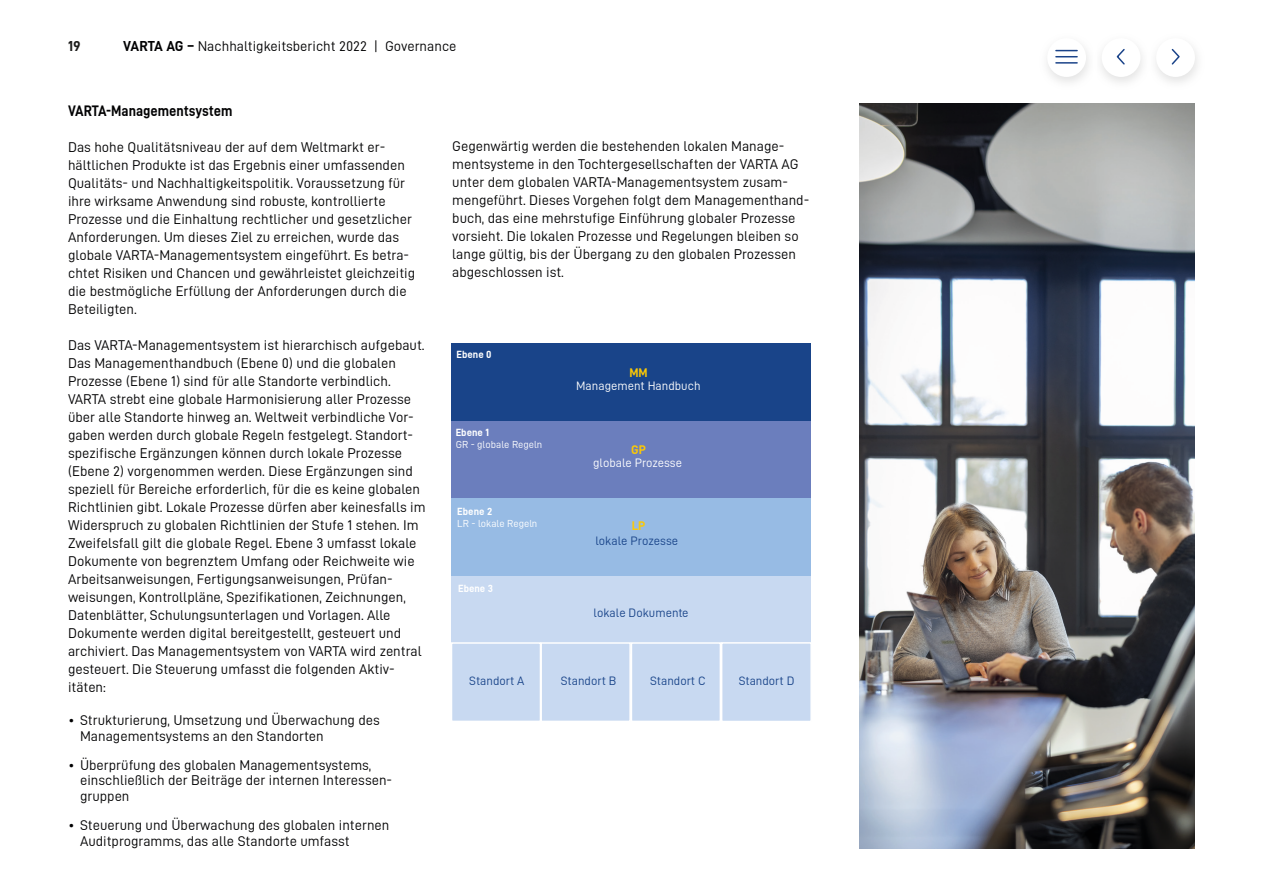
<style>
.page{position:relative;width:1263px;height:893px;background:#fff}
.page>*{position:absolute;margin:0;border:0;box-sizing:border-box;transform-origin:0 0}
.t1{font:700 15px "Varta DIN";color:#020203;scale:.93 1}
.t2{font:14.25px/18px "Varta DIN";color:#020203}
.t3{font:700 14.25px "Varta DIN";color:#1d1d1b}
.t4{font:12.3px "Varta DIN";color:#194489}
.t5{font:12.3px "Varta DIN";color:#fff}
.t6{font:700 12.3px "Varta DIN";color:#fcc904}
.t7{font:10.2px "Varta DIN";color:#fff}
.t8{font:700 10.2px "Varta DIN";color:#fff}
.s1{font-weight:700}
</style>
<div class="page">
<img style="left:1101px;top:52px;width:41px;height:30px">
<div style="left:1102px;top:38px;width:38px;height:39px;background:#fff;border-radius:50%"></div>
<svg style="left:1056px;top:50px;width:21px;height:7px"></svg>
<hr style="left:1056px;top:62px;width:21px;height:2px;background:#1a4389">
<svg style="left:1116px;top:49px;width:9px;height:16px"></svg>
<svg style="left:1171px;top:48px;width:9px;height:17px"></svg>
<img style="left:859px;top:104px;width:336px;height:744px">
<div style="left:452px;top:420px;width:359px;height:78px;background:#6b7ebd"></div>
<div style="left:452px;top:498px;width:359px;height:78px;background:#97bbe4"></div>
<div style="left:452px;top:576px;width:359px;height:78px;background:#c8d9f1"></div>
<div style="left:451px;top:642px;width:90px;height:80px;background:#c8d9f1;border:2px solid #fff"></div>
<div style="left:540px;top:642px;width:91px;height:80px;background:#c8d9f1;border:2px solid #fff"></div>
<div style="left:631px;top:642px;width:90px;height:80px;background:#c8d9f1;border:2px solid #fff"></div>
<div style="left:721px;top:642px;width:91px;height:80px;background:#c8d9f1;border:2px solid #fff"></div>
<div style="left:452px;top:343px;width:359px;height:77px;background:#194489"></div>
<p class="t3" style="left:68px;top:38px;width:14px">19</p>
<p class="t2" style="left:123px;top:37px;width:335px"><span class="s1">VARTA AG –</span> Nachhaltigkeitsbericht 2022 | Governance</p>
<p class="t1" style="left:68px;top:102px;width:178px">VARTA-Managementsystem</p>
<p class="t2" style="left:68px;top:138px;width:349px">Das hohe Qualitätsniveau der auf dem Weltmarkt er&shy;hältlichen Produkte ist das Ergebnis einer umfassenden Qualitäts- und Nachhaltigkeitspolitik. Voraussetzung für ihre wirksame Anwendung sind robuste, kontrollierte Prozesse und die Einhaltung rechtlicher und gesetzlicher Anforderungen. Um dieses Ziel zu erreichen, wurde das globale VARTA-Managementsystem eingeführt. Es betra&shy;chtet Risiken und Chancen und gewährleistet gleichzeitig die bestmögliche Erfüllung der Anforderungen durch die Beteiligten.</p>
<p class="t2" style="left:68px;top:336px;width:359px">Das VARTA-Managementsystem ist hierarchisch aufgebaut.<br>Das Managementhandbuch (Ebene 0) und die globalen Prozesse (Ebene 1) sind für alle Standorte verbindlich.<br>VARTA strebt eine globale Harmonisierung aller Prozesse über alle Standorte hinweg an. Weltweit verbindliche Vor&shy;gaben werden durch globale Regeln festgelegt. Standort&shy;spezifische Ergänzungen können durch lokale Prozesse (Ebene 2) vorgenommen werden. Diese Ergänzungen sind speziell für Bereiche erforderlich, für die es keine globalen Richtlinien gibt. Lokale Prozesse dürfen aber keinesfalls im Widerspruch zu globalen Richtlinien der Stufe 1 stehen. Im Zweifelsfall gilt die globale Regel. Ebene 3 umfasst lokale Dokumente von begrenztem Umfang oder Reichweite wie Arbeitsanweisungen, Fertigungsanweisungen, Prüfan&shy;weisungen, Kontrollpläne, Spezifikationen, Zeichnungen, Datenblätter, Schulungsunterlagen und Vorlagen. Alle Dokumente werden digital bereitgestellt, gesteuert und archiviert. Das Managementsystem von VARTA wird zentral gesteuert. Die Steuerung umfasst die folgenden Aktiv&shy;itäten:</p>
<p class="t2" style="left:80px;top:712px;width:301px;line-height:16.5px;text-indent:-12px">• Strukturierung, Umsetzung und Überwachung des<br>Managementsystems an den Standorten</p>
<p class="t2" style="left:80px;top:757px;width:314px;line-height:15px;text-indent:-12px">• Überprüfung des globalen Managementsystems, einschließlich der Beiträge der internen Interessen-</p>
<p class="t2" style="left:80px;top:787px;width:51px">gruppen</p>
<p class="t2" style="left:80px;top:817px;width:311px;line-height:16.5px;text-indent:-12px">• Steuerung und Überwachung des globalen internen<br>Auditprogramms, das alle Standorte umfasst</p>
<p class="t2" style="left:452px;top:137px;width:358px">Gegenwärtig werden die bestehenden lokalen Manage&shy;mentsysteme in den Tochtergesellschaften der VARTA AG unter dem globalen VARTA-Managementsystem zusam&shy;mengeführt. Dieses Vorgehen folgt dem Managementhand&shy;buch, das eine mehrstufige Einführung globaler Prozesse vorsieht. Die lokalen Prozesse und Regelungen bleiben so lange gültig, bis der Übergang zu den globalen Prozessen abgeschlossen ist.</p>
<p class="t8" style="left:456px;top:349px;width:37px">Ebene 0</p>
<p class="t8" style="left:456px;top:427px;width:35px">Ebene 1</p>
<p class="t7" style="left:456px;top:439px;width:88px">GR - globale Regeln</p>
<p class="t8" style="left:457px;top:505px;width:36px">Ebene 2</p>
<p class="t7" style="left:457px;top:517px;width:82px">LR - lokale Regeln</p>
<p class="t8" style="left:458px;top:583px;width:37px">Ebene 3</p>
<p class="t6" style="left:629px;top:366px;width:20px">MM</p>
<p class="t5" style="left:576px;top:378px;width:126px">Management Handbuch</p>
<p class="t6" style="left:631px;top:443px;width:16px">GP</p>
<p class="t5" style="left:593px;top:455px;width:90px">globale Prozesse</p>
<p class="t6" style="left:632px;top:519px;width:15px">LP</p>
<p class="t4" style="left:595px;top:533px;width:84px">lokale Prozesse</p>
<p class="t4" style="left:593px;top:605px;width:96px">lokale Dokumente</p>
<p class="t4" style="left:469px;top:674px;width:57px">Standort A</p>
<p class="t4" style="left:561px;top:674px;width:57px">Standort B</p>
<p class="t4" style="left:650px;top:674px;width:57px">Standort C</p>
<p class="t4" style="left:739px;top:674px;width:57px">Standort D</p>
</div>
